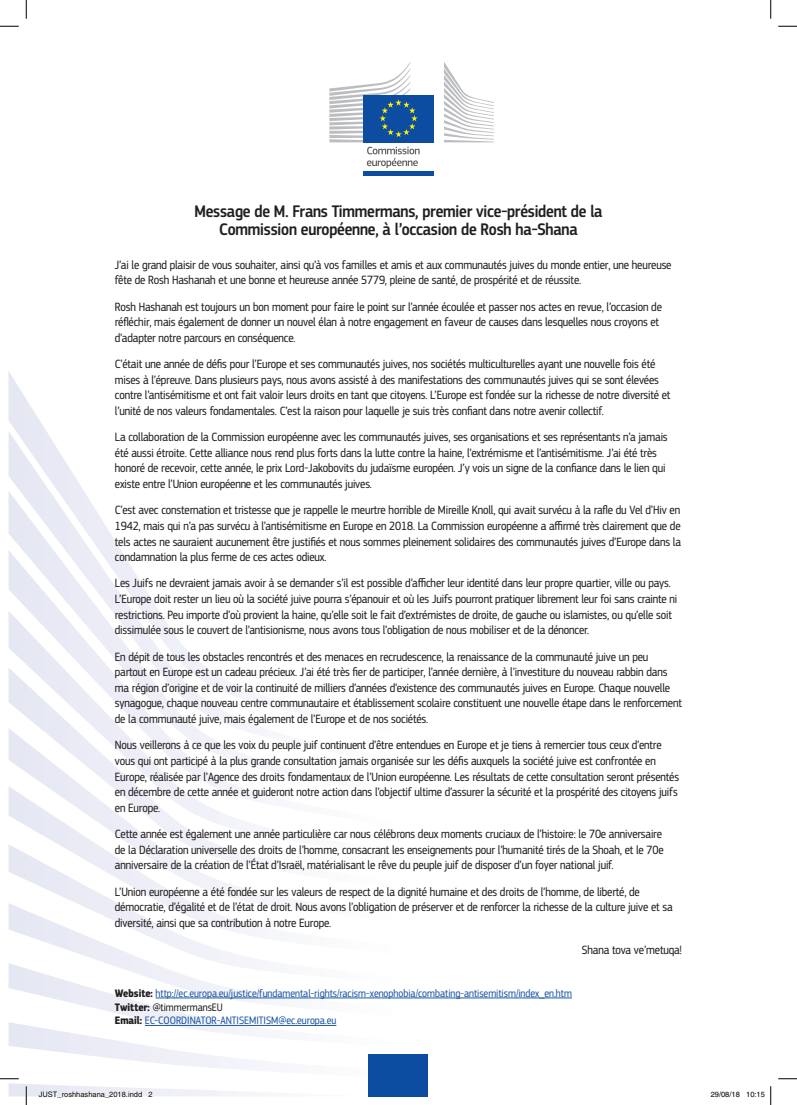
<style>
.page{position:relative;width:797px;height:1105px;background:#fff}
.page>*{position:absolute;margin:0;border:0;box-sizing:border-box;transform-origin:0 0}
.t1{font:500 17.5px/18.8px "EC Square Sans Cond Pro";letter-spacing:-.01em;color:#231f20;text-align:center}
.t2{font:12.5px/15.6px "EC Square Sans Cond Pro";letter-spacing:-.01em;color:#231f20}
.t3{font:11.25px/13.8px "EC Square Sans Cond Pro";color:#1e56a6}
.t4{font:7.5px "Helvetica";color:#000}
.s1{font-weight:700;color:#231f20}
.s2{color:#231f20}
</style>
<div class="page">
<svg style="left:9px;top:372px;width:37px;height:59px"></svg>
<svg style="left:31px;top:828px;width:224px;height:16px"></svg>
<svg style="left:9px;top:844px;width:246px;height:59px"></svg>
<svg style="left:9px;top:903px;width:246px;height:60px"></svg>
<svg style="left:9px;top:431px;width:75px;height:60px"></svg>
<svg style="left:9px;top:491px;width:112px;height:59px"></svg>
<svg style="left:9px;top:550px;width:246px;height:278px"></svg>
<div style="left:368px;top:1054px;width:60px;height:42px;background:#0d4da1"></div>
<div style="left:363px;top:95px;width:71px;height:47px;background:#0d4da1"></div>
<hr style="left:363px;top:172px;width:71px;height:4px;background:#0d4da1">
<svg style="left:444px;top:62px;width:50px;height:80px"></svg>
<svg style="left:329px;top:62px;width:90px;height:106px"></svg>
<hr style="left:156px;top:998px;width:416px;height:1px;background:#1e56a6">
<svg style="left:0;top:25px;width:19px;height:2px"></svg>
<svg style="left:778px;top:25px;width:19px;height:2px"></svg>
<svg style="left:778px;top:1078px;width:19px;height:1px"></svg>
<svg style="left:25px;top:0;width:2px;height:19px"></svg>
<svg style="left:770px;top:0;width:1px;height:19px"></svg>
<svg style="left:0;top:963px;width:398px;height:142px"></svg>
<svg style="left:770px;top:1086px;width:1px;height:19px"></svg>
<h1 class="t1" style="left:194px;top:202px;width:409px">Message de M. Frans Timmermans, premier vice-président de la<br>Commission européenne, à l’occasion de Rosh ha-Shana</h1>
<p class="t2" style="left:115px;top:257px;width:558px">J’ai le grand plaisir de vous souhaiter, ainsi qu’à vos familles et amis et aux communautés juives du monde entier, une heureuse fête de Rosh Hashanah et une bonne et heureuse année 5779, pleine de santé, de prospérité et de réussite.</p>
<p class="t2" style="left:115px;top:299px;width:548px">Rosh Hashanah est toujours un bon moment pour faire le point sur l’année écoulée et passer nos actes en revue, l’occasion de réfléchir, mais également de donner un nouvel élan à notre engagement en faveur de causes dans lesquelles nous croyons et d’adapter notre parcours en conséquence.</p>
<p class="t2" style="left:115px;top:356px;width:557px">C’était une année de défis pour l’Europe et ses communautés juives, nos sociétés multiculturelles ayant une nouvelle fois été mises à l’épreuve. Dans plusieurs pays, nous avons assisté à des manifestations des communautés juives qui se sont élevées contre l’antisémitisme et ont fait valoir leurs droits en tant que citoyens. L’Europe est fondée sur la richesse de notre diversité et l’unité de nos valeurs fondamentales. C’est la raison pour laquelle je suis très confiant dans notre avenir collectif.</p>
<p class="t2" style="left:115px;top:429px;width:554px">La collaboration de la Commission européenne avec les communautés juives, ses organisations et ses représentants n’a jamais été aussi étroite. Cette alliance nous rend plus forts dans la lutte contre la haine, l’extrémisme et l’antisémitisme. J’ai été très honoré de recevoir, cette année, le prix Lord-Jakobovits du judaïsme européen. J’y vois un signe de la confiance dans le lien qui existe entre l’Union européenne et les communautés juives.</p>
<p class="t2" style="left:115px;top:503px;width:567px;text-align:justify">C’est avec consternation et tristesse que je rappelle le meurtre horrible de Mireille Knoll, qui avait survécu à la rafle du Vel d’Hiv en 1942, mais qui n’a pas survécu à l’antisémitisme en Europe en 2018. La Commission européenne a affirmé très clairement que de tels actes ne sauraient aucunement être justifiés et nous sommes pleinement solidaires des communautés juives d’Europe dans la condamnation la plus ferme de ces actes odieux.</p>
<p class="t2" style="left:115px;top:576px;width:564px">Les Juifs ne devraient jamais avoir à se demander s’il est possible d’afficher leur identité dans leur propre quartier, ville ou pays.<br>L’Europe doit rester un lieu où la société juive pourra s’épanouir et où les Juifs pourront pratiquer librement leur foi sans crainte ni restrictions. Peu importe d’où provient la haine, qu’elle soit le fait d’extrémistes de droite, de gauche ou islamistes, ou qu’elle soit dissimulée sous le couvert de l’antisionisme, nous avons tous l’obligation de nous mobiliser et de la dénoncer.</p>
<p class="t2" style="left:115px;top:649px;width:568px">En dépit de tous les obstacles rencontrés et des menaces en recrudescence, la renaissance de la communauté juive un peu partout en Europe est un cadeau précieux. J’ai été très fier de participer, l’année dernière, à l’investiture du nouveau rabbin dans ma région d’origine et de voir la continuité de milliers d’années d’existence des communautés juives en Europe. Chaque nouvelle synagogue, chaque nouveau centre communautaire et établissement scolaire constituent une nouvelle étape dans le renforcement de la communauté juive, mais également de l’Europe et de nos sociétés.</p>
<p class="t2" style="left:115px;top:738px;width:565px">Nous veillerons à ce que les voix du peuple juif continuent d’être entendues en Europe et je tiens à remercier tous ceux d’entre vous qui ont participé à la plus grande consultation jamais organisée sur les défis auxquels la société juive est confrontée en Europe, réalisée par l’Agence des droits fondamentaux de l’Union européenne. Les résultats de cette consultation seront présentés en décembre de cette année et guideront notre action dans l’objectif ultime d’assurer la sécurité et la prospérité des citoyens juifs en Europe.</p>
<p class="t2" style="left:115px;top:826px;width:550px">Cette année est également une année particulière car nous célébrons deux moments cruciaux de l’histoire: le 70e anniversaire de la Déclaration universelle des droits de l’homme, consacrant les enseignements pour l’humanité tirés de la Shoah, et le 70e anniversaire de la création de l’État d’Israël, matérialisant le rêve du peuple juif de disposer d’un foyer national juif.</p>
<p class="t2" style="left:115px;top:884px;width:559px;line-height:16px">L’Union européenne a été fondée sur les valeurs de respect de la dignité humaine et des droits de l’homme, de liberté, de démocratie, d’égalité et de l’état de droit. Nous avons l’obligation de préserver et de renforcer la richesse de la culture juive et sa diversité, ainsi que sa contribution à notre Europe.</p>
<p class="t2" style="left:582px;top:943px;width:102px">Shana tova ve’metuqa!</p>
<p class="t3" style="left:115px;top:986px;width:458px"><span class="s1">Website:</span> http://ec.europa.eu/justice/fundamental-rights/racism-xenophobia/combating-antisemitism/index_en.htm<br><span class="s1">Twitter:</span> <span class="s2">@timmermansEU<br></span><span class="s1">Email:</span> EC-COORDINATOR-ANTISEMITISM@ec.europa.eu</p>
<p class="t4" style="left:39px;top:1090px;width:115px">JUST_roshhashana_2018.indd 2</p>
<p class="t4" style="left:710px;top:1090px;width:56px">29/08/18 10:15</p>
</div>
